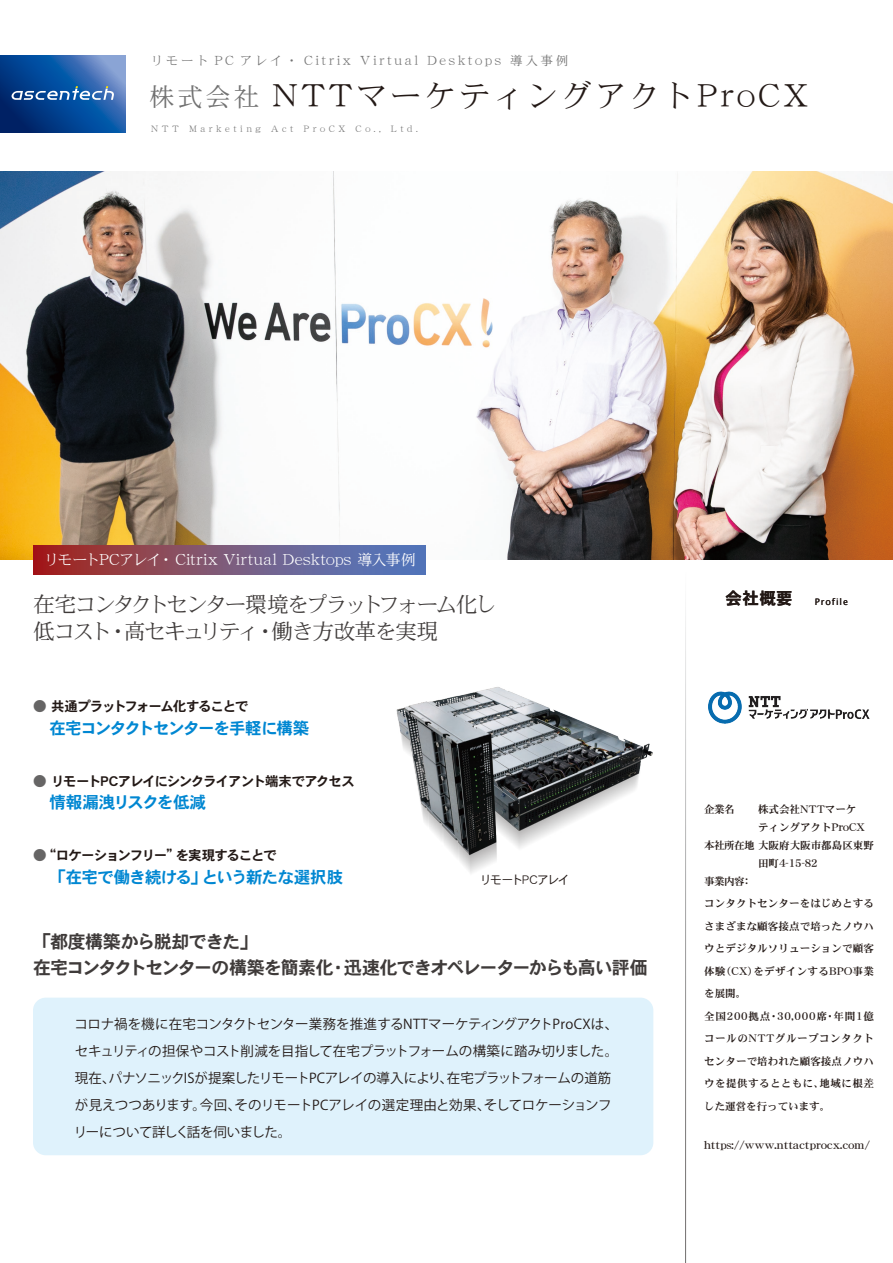
<style>
.page{position:relative;width:893px;height:1263px;background:#fff}
.page>*{position:absolute;margin:0;border:0;box-sizing:border-box;transform-origin:0 0}
.t1{font:31.65px "DFHS Mincho W3 MP RKSJ H";letter-spacing:.085em;color:#231916}
.t2{font:21.75px "DFHS Mincho W3 MP RKSJ H";letter-spacing:-.11em;color:#3f3b3a}
.t3{font:21.75px "DFHS Mincho W3 MP RKSJ H";letter-spacing:-.075em;color:#3f3b3a}
.t4{font:18px/25.5px "DFHS Gothic W7 MP RKSJ H";letter-spacing:-.065em;color:#3f3b3a}
.t5{font:16.5px "DFHS Gothic W7 MP RKSJ H";letter-spacing:-.055em;color:#0087d2}
.t6{font:16.5px "DFHS Gothic W7 MP RKSJ H";letter-spacing:-.03em;color:#0087d2}
.t7{font:16.5px "DFHS Gothic W7 MP RKSJ H";color:#231916}
.t8{font:15.15px "DFHS Mincho W3 MP RKSJ H";letter-spacing:.005em;color:#fff}
.t9{font:13.5px/27px "Koz Go Pr 6 N";letter-spacing:-.025em;color:#231916}
.t10{font:13.5px "DFHS Gothic W7 MP RKSJ H";letter-spacing:-.08em;color:#231916}
.t11{font:12.6px "DFHS Mincho W3 MP RKSJ H";letter-spacing:.2em;color:#727272}
.t12{font:12px "DFHS Gothic W3 MP RKSJ H";letter-spacing:-.09em;color:#231916}
.t13{font:10.5px/22.5px "DFHS Mincho W7 MP RKSJ H";letter-spacing:.01em;color:#231916}
.t14{font:9px "Lucida Grande";letter-spacing:.1em;color:#231916}
.t15{font:8.85px "DFHS Mincho W3 MP RKSJ H";letter-spacing:.4em;color:#727272}
.s1{font-size:25.5px;color:#727272}
.s2{color:#666565}
</style>
<div class="page">
<img style="left:0;top:172px;width:893px;height:388px">
<img style="left:708px;top:691px;width:162px;height:33px">
<div style="left:33px;top:998px;width:620px;height:157px;background:#dff2fc;border-radius:13px"></div>
<svg style="left:685px;top:610px;width:1px;height:653px"></svg>
<svg style="left:0;top:56px;width:126px;height:77px;background:#18519b"></svg>
<svg style="left:12px;top:86px;width:102px;height:14px"></svg>
<svg style="left:33px;top:546px;width:392px;height:28px;background:#7b5475"></svg>
<img style="left:396px;top:687px;width:257px;height:186px">
<p class="t11" style="left:151px;top:55px;width:419px">リモート PC アレイ・ Citrix Virtual Desktops 導入事例</p>
<h1 class="t1" style="left:149px;top:80px;width:661px"><span class="s1">株式会社</span> NTTマーケティングアクトProCX</h1>
<p class="t15" style="left:151px;top:125px;width:268px">NTT Marketing Act ProCX Co., Ltd.</p>
<h3 class="t8" style="left:44px;top:552px;width:373px">リモートPCアレイ・ Citrix Virtual Desktops 導入事例</h3>
<h2 class="t2" style="left:33px;top:593px;width:465px">在宅コンタクトセンター環境をプラットフォーム化し</h2>
<h3 class="t7" style="left:726px;top:590px;width:69px">会社概要</h3>
<p class="t14" style="left:815px;top:596px;width:35px">Profile</p>
<h2 class="t3" style="left:33px;top:620px;width:407px">低コスト・高セキュリティ・働き方改革を実現</h2>
<p class="t10" style="left:33px;top:700px;width:217px"><span class="s2">●</span> 共通プラットフォーム化することで</p>
<h3 class="t5" style="left:50px;top:720px;width:261px">在宅コンタクトセンターを手軽に構築</h3>
<p class="t10" style="left:33px;top:774px;width:323px"><span class="s2">●</span> リモートPCアレイにシンクライアント端末でアクセス</p>
<h3 class="t6" style="left:50px;top:794px;width:158px">情報漏洩リスクを低減</h3>
<p class="t10" style="left:33px;top:849px;width:246px"><span class="s2">●</span>“ロケーションフリー”を実現することで</p>
<h3 class="t5" style="left:50px;top:868px;width:295px">「在宅で働き続ける」という新たな選択肢</h3>
<p class="t12" style="left:480px;top:874px;width:92px">リモートPCアレイ</p>
<h3 class="t4" style="left:33px;top:929px;width:616px">「都度構築から脱却できた」<br>在宅コンタクトセンターの構築を簡素化・迅速化できオペレーターからも高い評価</h3>
<p class="t9" style="left:74px;top:1010px;width:546px">コロナ禍を機に在宅コンタクトセンター業務を推進するNTTマーケティングアクトProCXは、セキュリティの担保やコスト削減を目指して在宅プラットフォームの構築に踏み切りました。現在、パナソニックISが提案したリモートPCアレイの導入により、在宅プラットフォームの道筋が見えつつあります。今回、そのリモートPCアレイの選定理由と効果、そしてロケーションフリーについて詳しく話を伺いました。</p>
<p class="t13" style="left:704px;top:798px;width:32px">企業名</p>
<p class="t13" style="left:704px;top:834px;width:171px">本社所在地大阪府大阪市都島区東野</p>
<p class="t13" style="left:704px;top:870px;width:49px">事業内容：</p>
<p class="t13" style="left:758px;top:800px;width:108px;line-height:18px">株式会社NTTマーケティングアクトProCX</p>
<p class="t13" style="left:758px;top:852px;width:61px">田町4-15-82</p>
<p class="t13" style="left:704px;top:892px;width:171px">コンタクトセンターをはじめとするさまざまな顧客接点で培ったノウハウとデジタルソリューションで顧客体験（CX）をデザインするBPO事業を展開。<br>全国200拠点・30,000席・年間1億コールのNTTグループコンタクトセンターで培われた顧客接点ノウハウを提供するとともに、地域に根差した運営を行っています。</p>
<p class="t13" style="left:704px;top:1134px;width:167px">https://www.nttactprocx.com/</p>
</div>
